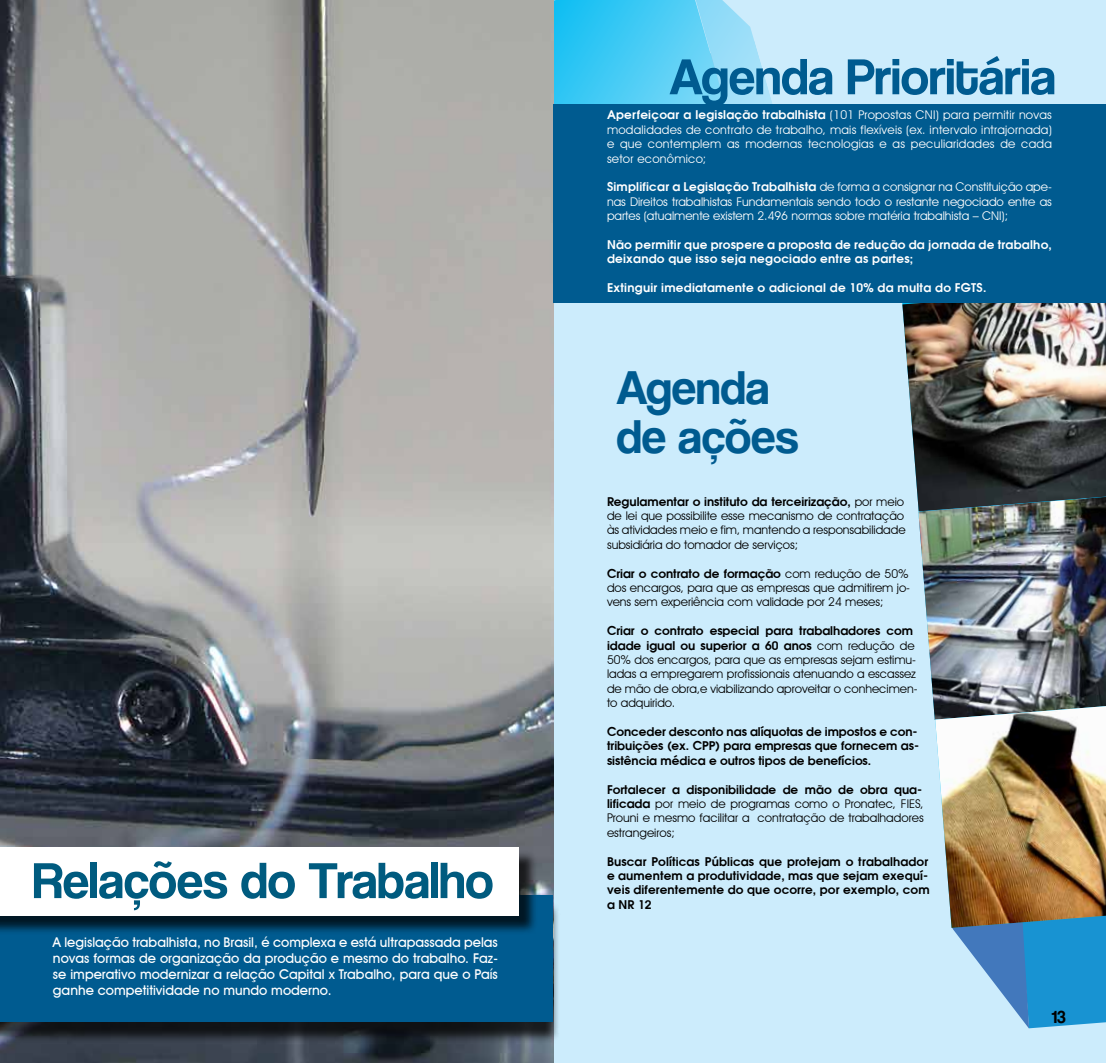
<style>
.page{position:relative;width:1106px;height:1063px;background:#fff}
.page>*{position:absolute;margin:0;border:0;box-sizing:border-box;transform-origin:0 0}
.t1{font:52.5px "Coolvetica Rg";color:#005b7f}
.t2{font:52.5px "Coolvetica Rg";color:#005b90}
.t3{font:48.9px/48.9px "Coolvetica Rg";color:#005b90}
.t4{font:18px "Coolvetica Rg";color:#000}
.t5{font:500 13.5px/16.2px "Avant Garde IT Cby BT";color:#fff;text-align:justify}
.t6{font:600 12px/14.4px "Avant Garde";color:#000}
.t7{font:12px/14.4px "Avant Garde IT Cby BT";color:#000}
.t8{font:12px/14.4px "Avant Garde IT Cby BT";letter-spacing:.01em;color:#fff;text-align:justify}
.t9{font:600 12px/14.4px "Avant Garde";letter-spacing:.02em;color:#fff}
.s1{font-family:"Avant Garde";font-weight:600}
.s2{font-family:"Avant Garde IT Cby BT";font-weight:400}
</style>
<div class="page">
<div style="left:553px;top:0;width:553px;height:1063px;background:#ccecfc"></div>
<svg style="left:554px;top:0;width:218px;height:104px;background:#62d1f6"></svg>
<img style="left:0;top:0;width:554px;height:1063px">
<div style="left:0;top:902px;width:560px;height:142px;background:#000;opacity:.75"></div>
<div style="left:0;top:895px;width:552px;height:126px;background:#005b90"></div>
<div style="left:0;top:850px;width:538px;height:85px;background:#000;opacity:.75"></div>
<div style="left:0;top:848px;width:519px;height:68px;background:#fff"></div>
<img style="left:902px;top:303px;width:204px;height:726px">
<img style="left:935px;top:706px;width:171px;height:222px">
<div style="left:553px;top:104px;width:553px;height:199px;background:#005b90"></div>
<h1 class="t1" style="left:33px;top:850px;width:462px">Relações do Trabalho</h1>
<p class="t5" style="left:53px;top:934px;width:446px">A legislação trabalhista, no Brasil, é complexa e está ultrapassada pelas novas formas de organização da produção e mesmo do trabalho. Faz&shy;se imperativo modernizar a relação Capital x Trabalho, para que o País ganhe competitividade no mundo moderno.</p>
<h1 class="t2" style="left:669px;top:46px;width:388px">Agenda Prioritária</h1>
<p class="t8" style="left:607px;top:108px;width:446px"><span class="s1">Aperfeiçoar a legislação trabalhista</span> (101 Propostas CNI) para permitir novas modalidades de contrato de trabalho, mais flexíveis (ex. intervalo intrajornada) e que contemplem as modernas tecnologias e as peculiaridades de cada setor econômico;</p>
<p class="t8" style="left:607px;top:180px;width:446px"><span class="s1">Simplificar a Legislação Trabalhista</span> de forma a consignar na Constituição ape&shy;nas Direitos trabalhistas Fundamentais sendo todo o restante negociado entre as partes (atualmente existem 2.496 normas sobre matéria trabalhista – CNI);</p>
<p class="t9" style="left:607px;top:237px;width:446px">Não permitir que prospere a proposta de redução da jornada de trabalho, deixando que isso seja negociado entre as partes;</p>
<p class="t9" style="left:607px;top:280px;width:381px">Extinguir imediatamente o adicional de 10% da multa do FGTS.</p>
<h2 class="t3" style="left:616px;top:363px;width:183px">Agenda de ações</h2>
<p class="t6" style="left:607px;top:494px;width:299px">Regulamentar o instituto da terceirização, <span class="s2">por meio</span></p>
<p class="t7" style="left:607px;top:508px;width:300px">de lei que possibilite esse mecanismo de contratação às atividades meio e fim, mantendo a responsabilidade subsidiária do tomador de serviços;</p>
<p class="t6" style="left:607px;top:566px;width:303px">Criar o contrato de formação <span class="s2">com redução de 50%</span></p>
<p class="t7" style="left:607px;top:580px;width:304px">dos encargos, para que as empresas que admitirem jo&shy;vens sem experiência com validade por 24 meses;</p>
<p class="t6" style="left:607px;top:623px;width:309px">Criar o contrato especial para trabalhadores com idade igual ou superior a 60 anos <span class="s2">com redução de</span></p>
<p class="t7" style="left:607px;top:652px;width:312px">50% dos encargos, para que as empresas sejam estimu&shy;ladas a empregarem profissionais atenuando a escassez de mão de obra,e viabilizando aproveitar o conhecimen&shy;to adquirido.</p>
<p class="t6" style="left:607px;top:724px;width:313px">Conceder desconto nas alíquotas de impostos e con&shy;tribuições (ex. CPP) para empresas que fornecem as&shy;sistência médica e outros tipos de benefícios.</p>
<p class="t6" style="left:607px;top:782px;width:317px">Fortalecer a disponibilidade de mão de obra qua-</p>
<p class="t7" style="left:607px;top:796px;width:318px;text-align:justify"><span class="s1">lificada</span> por meio de programas como o Pronatec, FIES, Prouni e mesmo facilitar a contratação de trabalhadores estrangeiros;</p>
<p class="t6" style="left:607px;top:854px;width:324px">Buscar Políticas Públicas que protejam o trabalhador e aumentem a produtividade, mas que sejam exequí&shy;veis diferentemente do que ocorre, por exemplo, com</p>
<p class="t6" style="left:607px;top:897px;width:46px">a NR 12</p>
<h3 class="t4" style="left:1052px;top:1006px;width:15px">13</h3>
</div>
